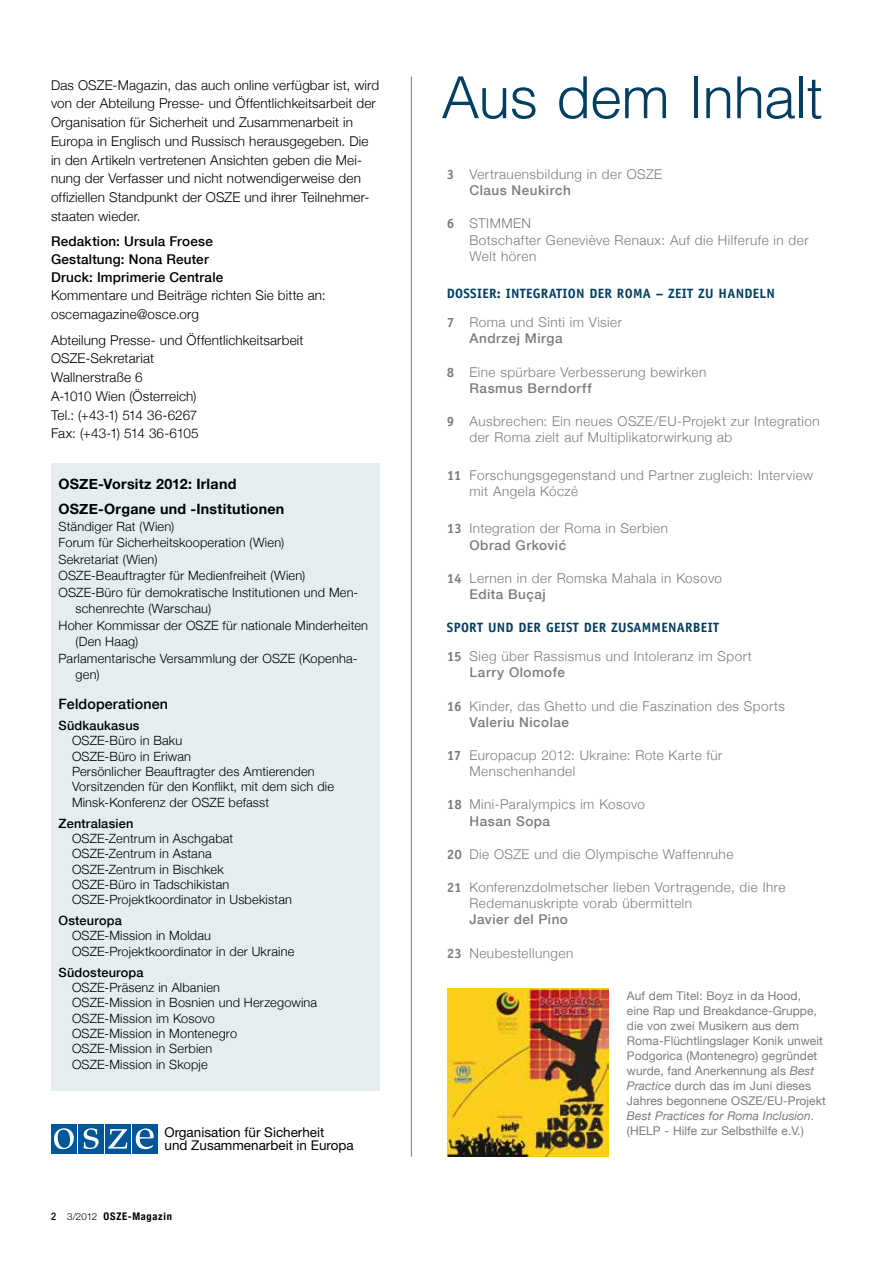
<style>
.page{position:relative;width:893px;height:1263px;background:#fff}
.page>*{position:absolute;margin:0;border:0;box-sizing:border-box;transform-origin:0 0}
.t1{font:300 57.9px "Helvetica";letter-spacing:-.02em;color:#003f61}
.t2{font:700 14.25px/25.7px "Helvetica Neue";letter-spacing:.015em;color:#000}
.t3{font:500 14.25px "Helvetica Neue";letter-spacing:.01em;color:#000}
.t4{font:300 13.5px/16.2px "Helvetica Neue";letter-spacing:.035em;color:#7b7c7e}
.t5{font:300 13.5px/18.8px "Helvetica Neue";letter-spacing:.01em;color:#000}
.t6{font:700 13.5px "Officina Sans";letter-spacing:.02em;color:#003f61}
.t7{font:500 13.5px/18px "Helvetica Neue";letter-spacing:.015em;color:#000}
.t8{font:13.5px/13.5px "Helvetica Neue";color:#000}
.t9{font:500 13.5px "Helvetica Neue";letter-spacing:.035em;color:#7b7c7e}
.t10{font:300 12.75px/15.3px "Helvetica Neue";letter-spacing:.015em;color:#000}
.t11{font:500 12.75px "Helvetica Neue";letter-spacing:.015em;color:#000}
.t12{font:12px/15px "Helvetica Neue";letter-spacing:.005em;color:#7b7c7e}
.t13{font:700 condensed 10.5px "Helvetica Neue";letter-spacing:.07em;color:#000}
.s1{font-weight:500}
.s2{font-weight:300;font-stretch:normal;font-size:9.75px}
.s3{font-family:"Officina Sans";font-weight:700}
.s4{font-style:italic}
</style>
<div class="page">
<hr style="left:411px;top:77px;width:1px;height:1080px;background:#7b7c7e">
<img style="left:448px;top:988px;width:160px;height:169px">
<div style="left:51px;top:463px;width:328px;height:628px;background:#e4eeef"></div>
<div style="left:51px;top:1124px;width:26px;height:30px;background:#005697"></div>
<div style="left:78px;top:1124px;width:26px;height:30px;background:#005697"></div>
<div style="left:105px;top:1124px;width:26px;height:30px;background:#005697"></div>
<div style="left:132px;top:1124px;width:26px;height:30px;background:#005697"></div>
<svg style="left:136px;top:1128px;width:18px;height:21px"></svg>
<svg style="left:84px;top:1128px;width:15px;height:21px"></svg>
<svg style="left:54px;top:1128px;width:20px;height:21px"></svg>
<svg style="left:108px;top:1129px;width:19px;height:20px"></svg>
<p class="t5" style="left:51px;top:75px;width:330px">Das OSZE-Magazin, das auch online verfügbar ist, wird von der Abteilung Presse- und Öffentlichkeitsarbeit der Organisation für Sicherheit und Zusammenarbeit in Europa in Englisch und Russisch herausgegeben. Die in den Artikeln vertretenen Ansichten geben die Mei&shy;nung der Verfasser und nicht notwendigerweise den offiziellen Standpunkt der OSZE und ihrer Teilnehmer&shy;staaten wieder.</p>
<p class="t7" style="left:51px;top:232px;width:174px">Redaktion: Ursula Froese<br>Gestaltung: Nona Reuter<br>Druck: Imprimerie Centrale</p>
<p class="t5" style="left:51px;top:286px;width:276px">Kommentare und Beiträge richten Sie bitte an: oscemagazine@osce.org</p>
<p class="t5" style="left:51px;top:330px;width:254px">Abteilung Presse- und Öffentlichkeitsarbeit<br>OSZE-Sekretariat<br>Wallnerstraße 6<br>A-1010 Wien (Österreich)<br>Tel.: (+43-1) 514 36-6267<br>Fax: (+43-1) 514 36-6105</p>
<p class="t2" style="left:59px;top:470px;width:227px">OSZE-Vorsitz 2012: Irland<br>OSZE-Organe und -Institutionen</p>
<p class="t10" style="left:59px;top:518px;width:117px">Ständiger Rat (Wien)</p>
<p class="t10" style="left:59px;top:535px;width:227px">Forum für Sicherheitskooperation (Wien)</p>
<p class="t10" style="left:59px;top:551px;width:100px">Sekretariat (Wien)</p>
<p class="t10" style="left:59px;top:568px;width:248px">OSZE-Beauftragter für Medienfreiheit (Wien)</p>
<p class="t10" style="left:59px;top:584px;width:301px">OSZE-Büro für demokratische Institutionen und Men-</p>
<p class="t10" style="left:76px;top:601px;width:137px">schenrechte (Warschau)</p>
<p class="t10" style="left:59px;top:617px;width:311px">Hoher Kommissar der OSZE für nationale Minderheiten</p>
<p class="t10" style="left:76px;top:634px;width:64px">(Den Haag)</p>
<p class="t10" style="left:59px;top:650px;width:300px">Parlamentarische Versammlung der OSZE (Kopenha-</p>
<p class="t10" style="left:76px;top:667px;width:25px">gen)</p>
<p class="t3" style="left:59px;top:695px;width:111px">Feldoperationen</p>
<p class="t11" style="left:59px;top:718px;width:83px">Südkaukasus</p>
<p class="t10" style="left:72px;top:733px;width:263px">OSZE-Büro in Baku<br>OSZE-Büro in Eriwan<br>Persönlicher Beauftragter des Amtierenden<br>Vorsitzenden für den Konflikt, mit dem sich die<br>Minsk-Konferenz der OSZE befasst</p>
<p class="t11" style="left:59px;top:815px;width:76px">Zentralasien</p>
<p class="t10" style="left:72px;top:830px;width:221px">OSZE-Zentrum in Aschgabat<br>OSZE-Zentrum in Astana<br>OSZE-Zentrum in Bischkek<br>OSZE-Büro in Tadschikistan<br>OSZE-Projektkoordinator in Usbekistan</p>
<p class="t11" style="left:59px;top:913px;width:65px">Osteuropa</p>
<p class="t10" style="left:72px;top:928px;width:224px">OSZE-Mission in Moldau<br>OSZE-Projektkoordinator in der Ukraine</p>
<p class="t11" style="left:59px;top:964px;width:87px">Südosteuropa</p>
<p class="t10" style="left:72px;top:979px;width:247px">OSZE-Präsenz in Albanien<br>OSZE-Mission in Bosnien und Herzegowina<br>OSZE-Mission im Kosovo<br>OSZE-Mission in Montenegro<br>OSZE-Mission in Serbien<br>OSZE-Mission in Skopje</p>
<p class="t8" style="left:165px;top:1125px;width:191px">Organisation für Sicherheit<br>und Zusammenarbeit in Europa</p>
<p class="t13" style="left:51px;top:1210px;width:122px"><span class="s1">2</span> <span class="s2">3/2012</span> OSZE-Magazin</p>
<h1 class="t1" style="left:441px;top:61px;width:383px">Aus dem Inhalt</h1>
<p class="t4" style="left:469px;top:166px;width:194px;text-indent:-23px"><span class="s3">3</span> Vertrauensbildung in der OSZE<br><span class="s1">Claus Neukirch</span></p>
<p class="t4" style="left:469px;top:215px;width:341px;text-indent:-23px"><span class="s3">6</span> STIMMEN<br>Botschafter Geneviève Renaux: Auf die Hilferufe in der<br>Welt hören</p>
<p class="t6" style="left:447px;top:285px;width:330px">DOSSIER: INTEGRATION DER ROMA – ZEIT ZU HANDELN</p>
<p class="t4" style="left:469px;top:314px;width:154px;text-indent:-23px"><span class="s3">7</span> Roma und Sinti im Visier<br><span class="s1">Andrzej Mirga</span></p>
<p class="t4" style="left:469px;top:363px;width:238px;text-indent:-23px"><span class="s3">8</span> Eine spürbare Verbesserung bewirken<br><span class="s1">Rasmus Berndorff</span></p>
<p class="t4" style="left:469px;top:413px;width:352px;text-indent:-23px"><span class="s3">9</span> Ausbrechen: Ein neues OSZE/EU-Projekt zur Integration der Roma zielt auf Multiplikatorwirkung ab</p>
<p class="t4" style="left:469px;top:466px;width:345px;text-indent:-22px"><span class="s3">11</span> Forschungsgegenstand und Partner zugleich: Interview mit Angela Kóczé</p>
<p class="t4" style="left:469px;top:520px;width:200px;text-indent:-23px"><span class="s3">13</span> Integration der Roma in Serbien<br><span class="s1">Obrad Grković</span></p>
<p class="t4" style="left:469px;top:569px;width:254px;text-indent:-22px"><span class="s3">14</span> Lernen in der Romska Mahala in Kosovo<br><span class="s1">Edita Buçaj</span></p>
<p class="t6" style="left:447px;top:619px;width:274px">SPORT UND DER GEIST DER ZUSAMMENARBEIT</p>
<p class="t4" style="left:469px;top:648px;width:284px;text-indent:-23px"><span class="s3">15</span> Sieg über Rassismus und Intoleranz im Sport<br><span class="s1">Larry Olomofe</span></p>
<p class="t4" style="left:469px;top:697px;width:317px;text-indent:-22px"><span class="s3">16</span> Kinder, das Ghetto und die Faszination des Sports<br><span class="s1">Valeriu Nicolae</span></p>
<p class="t4" style="left:469px;top:747px;width:255px;text-indent:-22px"><span class="s3">17</span> Europacup 2012: Ukraine: Rote Karte für<br>Menschenhandel</p>
<p class="t4" style="left:469px;top:796px;width:177px;text-indent:-22px"><span class="s3">18</span> Mini-Paralympics im Kosovo<br><span class="s1">Hasan Sopa</span></p>
<p class="t4" style="left:447px;top:845px;width:288px"><span class="s3">20</span> Die OSZE und die Olympische Waffenruhe</p>
<p class="t4" style="left:469px;top:879px;width:317px;text-indent:-22px"><span class="s3">21</span> Konferenzdolmetscher lieben Vortragende, die Ihre<br>Redemanuskripte vorab übermitteln</p>
<p class="t9" style="left:469px;top:911px;width:100px">Javier del Pino</p>
<p class="t4" style="left:447px;top:944px;width:128px"><span class="s3">23</span> Neubestellungen</p>
<p class="t12" style="left:627px;top:988px;width:200px">Auf dem Titel: Boyz in da Hood, eine Rap und Breakdance-Gruppe, die von zwei Musikern aus dem Roma-Flüchtlingslager Konik unweit Podgorica (Montenegro) gegründet wurde, fand Anerkennung als <span class="s4">Best Practice</span> durch das im Juni dieses Jahres begonnene OSZE/EU-Projekt <span class="s4">Best Practices for Roma Inclusion</span>. (HELP - Hilfe zur Selbsthilfe e.V.)</p>
</div>
